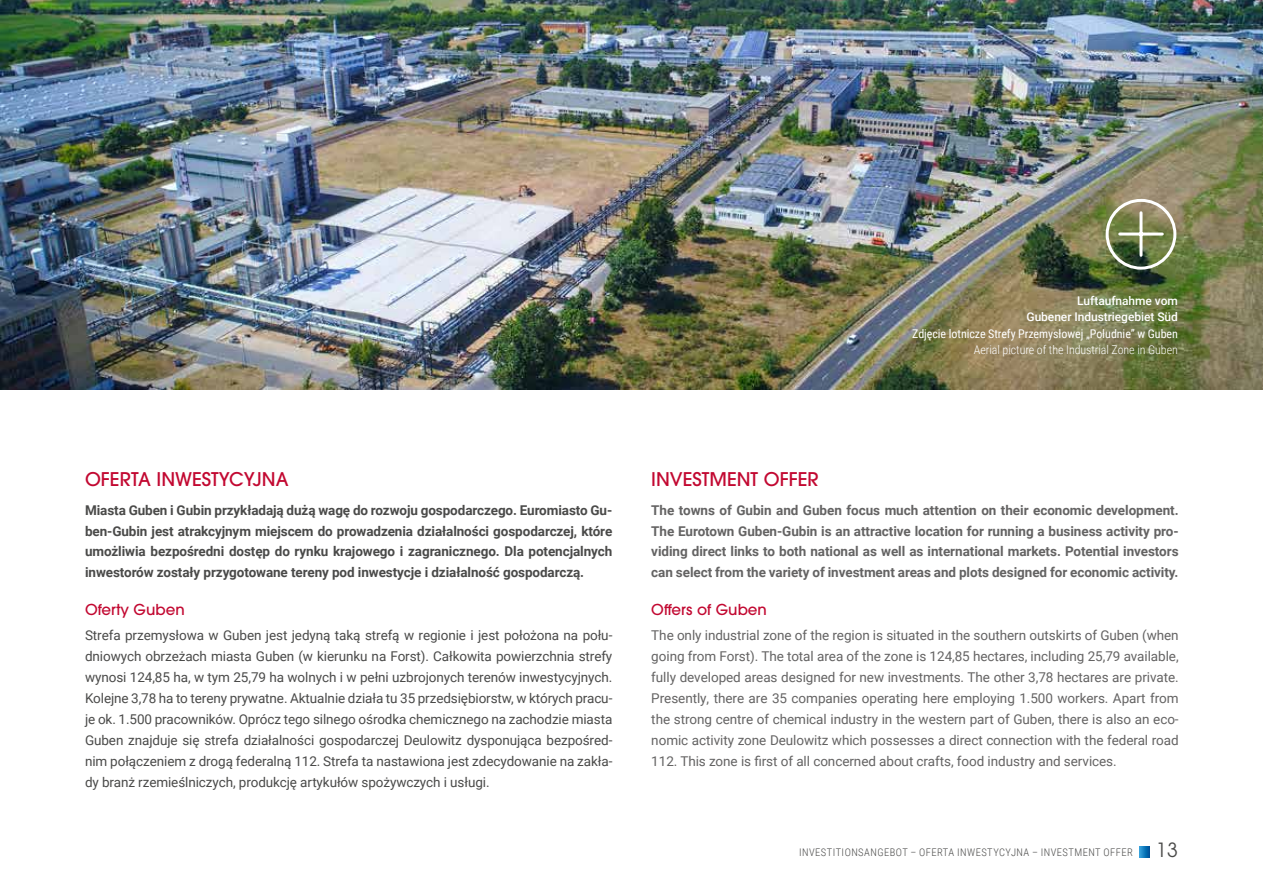
<style>
.page{position:relative;width:1263px;height:893px;background:#fff}
.page>*{position:absolute;margin:0;border:0;box-sizing:border-box;transform-origin:0 0}
.t1{font:500 18.75px "ITC Avant Garde Pro";color:#c20831}
.t2{font:500 15px "ITC Avant Garde Pro";color:#c20831}
.t3{font:13.5px/21px "Roboto";letter-spacing:-.005em;color:#4a4a49;text-align:justify}
.t4{font:13.5px/21px "Roboto";letter-spacing:-.005em;color:#646363;text-align:justify}
.t5{font:700 13.5px/21px "Roboto";letter-spacing:-.005em;color:#646363;text-align:justify}
.t6{font:700 13.5px/20.9px "Roboto";letter-spacing:-.005em;color:#4a4a49;text-align:justify}
.t7{font:12px "Roboto Condensed";letter-spacing:-.005em;color:#fff}
.t8{font:500 12px/16.5px "Roboto";letter-spacing:-.005em;color:#fff;text-align:right}
.t9{font:300 12px "Roboto Condensed";letter-spacing:-.005em;color:#fff}
.t10{font:300 10.5px "Roboto Condensed";letter-spacing:.045em;color:#4a4a49}
.s1{font-family:"ITC Avant Garde Pro";font-weight:400;font-size:19.5px}
</style>
<div class="page">
<img style="left:0;top:0;width:1263px;height:389px">
<svg style="left:1104px;top:200px;width:74px;height:71px;background:#868e66"></svg>
<svg style="left:1139px;top:847px;width:11px;height:10px"></svg>
<h1 class="t1" style="left:85px;top:467px;width:205px">OFERTA INWESTYCYJNA</h1>
<h1 class="t1" style="left:651px;top:467px;width:169px">INVESTMENT OFFER</h1>
<p class="t8" style="left:1026px;top:292px;width:153px">Luftaufnahme vom<br>Gubener Industriegebiet Süd</p>
<p class="t7" style="left:912px;top:325px;width:267px">Zdjęcie lotnicze Strefy Przemysłowej „Południe” w Guben</p>
<p class="t9" style="left:974px;top:341px;width:205px">Aerial picture of the Industrial Zone in Guben</p>
<p class="t6" style="left:85px;top:499px;width:529px">Miasta Guben i Gubin przykładają dużą wagę do rozwoju gospodarczego. Euromiasto Gu&shy;ben-Gubin jest atrakcyjnym miejscem do prowadzenia działalności gospodarczej, które umożliwia bezpośredni dostęp do rynku krajowego i zagranicznego. Dla potencjalnych inwestorów zostały przygotowane tereny pod inwestycje i działalność gospodarczą.</p>
<p class="t2" style="left:85px;top:600px;width:101px">Oferty Guben</p>
<p class="t3" style="left:85px;top:624px;width:529px">Strefa przemysłowa w Guben jest jedyną taką strefą w regionie i jest położona na połu&shy;dniowych obrzeżach miasta Guben (w kierunku na Forst). Całkowita powierzchnia strefy wynosi 124,85 ha, w tym 25,79 ha wolnych i w pełni uzbrojonych terenów inwestycyjnych.<br>Kolejne 3,78 ha to tereny prywatne. Aktualnie działa tu 35 przedsiębiorstw, w których pracu&shy;je ok. 1.500 pracowników. Oprócz tego silnego ośrodka chemicznego na zachodzie miasta Guben znajduje się strefa działalności gospodarczej Deulowitz dysponująca bezpośred&shy;nim połączeniem z drogą federalną 112. Strefa ta nastawiona jest zdecydowanie na zakła&shy;dy branż rzemieślniczych, produkcję artykułów spożywczych i usługi.</p>
<p class="t5" style="left:651px;top:499px;width:529px">The towns of Gubin and Guben focus much attention on their economic development.<br>The Eurotown Guben-Gubin is an attractive location for running a business activity pro&shy;viding direct links to both national as well as international markets. Potential investors can select from the variety of investment areas and plots designed for economic activity.</p>
<p class="t2" style="left:651px;top:600px;width:117px">Offers of Guben</p>
<p class="t4" style="left:651px;top:624px;width:529px">The only industrial zone of the region is situated in the southern outskirts of Guben (when going from Forst). The total area of the zone is 124,85 hectares, including 25,79 available, fully developed areas designed for new investments. The other 3,78 hectares are private.<br>Presently, there are 35 companies operating here employing 1.500 workers. Apart from the strong centre of chemical industry in the western part of Guben, there is also an eco&shy;nomic activity zone Deulowitz which possesses a direct connection with the federal road 112. This zone is first of all concerned about crafts, food industry and services.</p>
<p class="t10" style="left:799px;top:845px;width:380px">INVESTITIONSANGEBOT – OFERTA INWESTYCYJNA – INVESTMENT OFFER <span class="s1">13</span></p>
</div>
